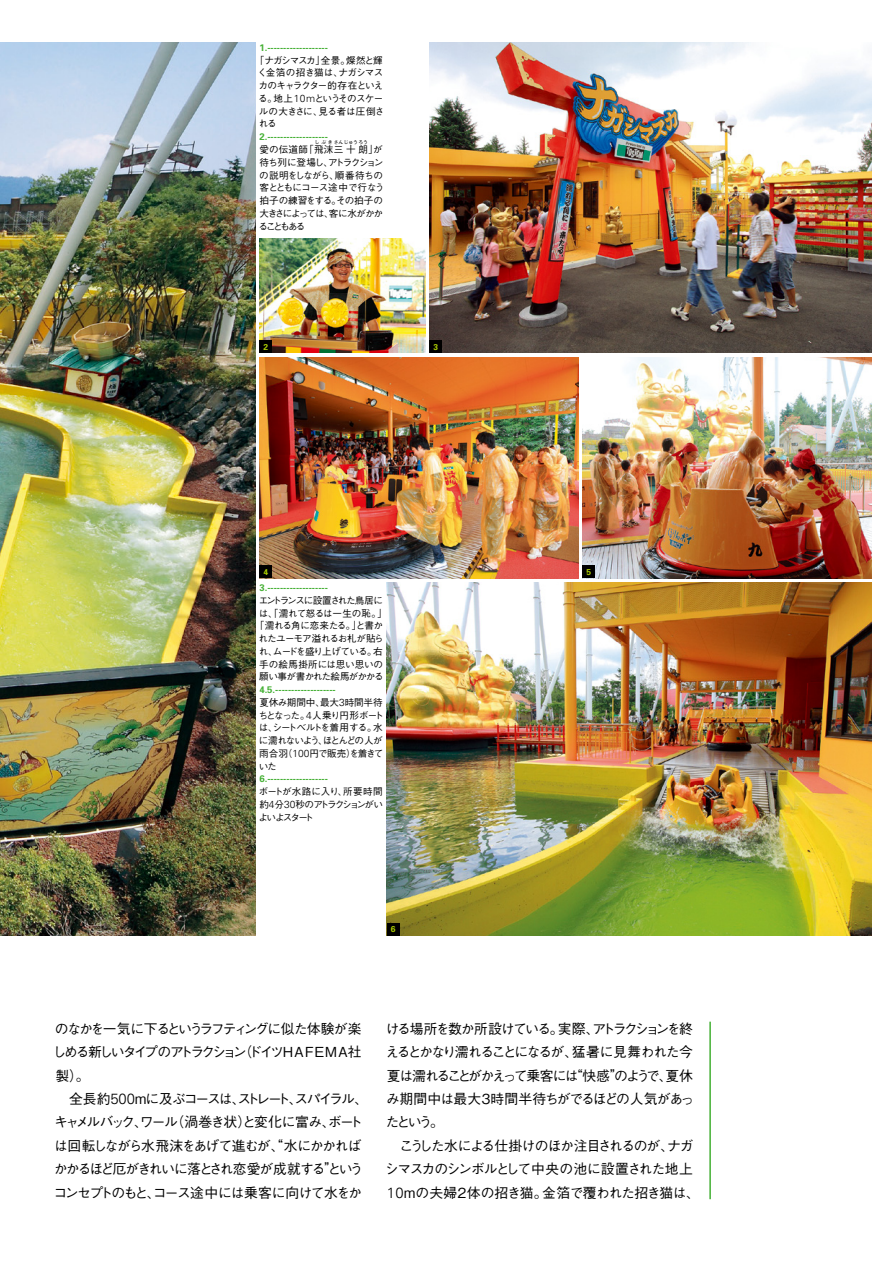
<style>
.page{position:relative;width:893px;height:1263px;background:#fff}
.page>*{position:absolute;margin:0;border:0;box-sizing:border-box;transform-origin:0 0}
.t1{font:500 13.8px/23.4px "Gothic BBB Pro";letter-spacing:-.125em;color:#000}
.t2{font:500 13.8px/23.4px "Gothic BBB Pro";letter-spacing:-.105em;color:#000}
.t3{font:500 9.6px/12.8px "Gothic BBB Pro";letter-spacing:-.075em;color:#000}
.t4{font:700 9.6px "Univers";color:#45b035}
.t5{font:500 9.6px "Gothic BBB Pro";letter-spacing:-.21em;color:#000}
.t6{font:500 9.6px "Gothic BBB Pro";letter-spacing:-.14em;color:#000}
.t7{font:500 9.6px "Gothic BBB Pro";letter-spacing:-.03em;color:#000}
.t8{font:500 9.6px "Gothic BBB Pro";letter-spacing:-.05em;color:#000}
.t9{font:500 9.6px "Gothic BBB Pro";letter-spacing:-.1em;color:#000}
.t10{font:500 9.6px "Gothic BBB Pro";letter-spacing:-.115em;color:#000}
.t11{font:500 9.6px "Gothic BBB Pro";letter-spacing:-.11em;color:#000}
.t12{font:500 9.6px "Gothic BBB Pro";letter-spacing:-.01em;color:#000}
.t13{font:500 9.6px "Gothic BBB Pro";color:#000}
.t14{font:500 9.6px "Gothic BBB Pro";letter-spacing:-.045em;color:#000}
.t15{font:500 9.6px "Gothic BBB Pro";letter-spacing:-.035em;color:#000}
.t16{font:500 9.6px "Gothic BBB Pro";letter-spacing:-.005em;color:#000}
.t17{font:500 9.6px "Gothic BBB Pro";letter-spacing:.035em;color:#000}
.t18{font:500 9.6px "Gothic BBB Pro";letter-spacing:-.18em;color:#000}
.t19{font:700 8.55px "Univers";color:#abcd03}
.t20{font:500 4.8px "Gothic BBB Pro";letter-spacing:.07em;color:#000}
.s1{font-family:"Univers";font-weight:300;font-size:10.2px}
.s2{font-family:"Univers";font-weight:300;font-size:14.85px}
</style>
<div class="page">
<img style="left:0;top:43px;width:255px;height:892px">
<img style="left:429px;top:43px;width:443px;height:310px">
<img style="left:259px;top:238px;width:166px;height:115px">
<img style="left:387px;top:583px;width:485px;height:352px">
<img style="left:259px;top:357px;width:319px;height:221px">
<img style="left:583px;top:357px;width:289px;height:221px">
<hr style="left:709px;top:1022px;width:2px;height:177px;background:#45b035">
<div style="left:259px;top:340px;width:13px;height:13px;background:#000"></div>
<div style="left:259px;top:566px;width:13px;height:12px;background:#000"></div>
<div style="left:583px;top:566px;width:12px;height:12px;background:#000"></div>
<div style="left:387px;top:923px;width:13px;height:12px;background:#000"></div>
<div style="left:429px;top:340px;width:13px;height:13px;background:#000"></div>
<p class="t4" style="left:259px;top:41px;width:70px">1.-------------------</p>
<p class="t11" style="left:255px;top:52px;width:129px">「ナガシマスカ」全景。燦然と輝</p>
<p class="t14" style="left:258px;top:65px;width:127px">く金箔の招き猫は、ナガシマス</p>
<p class="t3" style="left:258px;top:78px;width:127px">カのキャラクター的存在といえ</p>
<p class="t3" style="left:258px;top:91px;width:127px">る。地上<span class="s1">10m</span>というそのスケー</p>
<p class="t15" style="left:259px;top:103px;width:127px">ルの大きさに、見る者は圧倒さ</p>
<p class="t3" style="left:259px;top:116px;width:19px">れる</p>
<p class="t4" style="left:259px;top:130px;width:70px">2.-------------------</p>
<p class="t17" style="left:259px;top:142px;width:125px">愛の伝道師「飛沫三十朗」が</p>
<p class="t20" style="left:315px;top:138px;width:55px">しぶきさんじゅうろう</p>
<p class="t3" style="left:258px;top:155px;width:127px">待ち列に登場し、アトラクションの説明をしながら、順番待ちの客とともにコース途中で行なう拍子の練習をする。その拍子の大きさによっては、客に水がかかることもある</p>
<p class="t19" style="left:263px;top:341px;width:6px">2</p>
<p class="t19" style="left:433px;top:341px;width:6px">3</p>
<p class="t19" style="left:263px;top:566px;width:6px">4</p>
<p class="t19" style="left:587px;top:566px;width:6px">5</p>
<p class="t4" style="left:259px;top:581px;width:70px">3.-------------------</p>
<p class="t6" style="left:259px;top:592px;width:126px">エントランスに設置された鳥居に</p>
<p class="t7" style="left:259px;top:605px;width:130px">は、「濡れて怒るは一生の恥。」</p>
<p class="t8" style="left:255px;top:618px;width:130px">「濡れる角に恋来たる。」と書か</p>
<p class="t3" style="left:259px;top:631px;width:127px">れたユーモア溢れるお札が貼ら</p>
<p class="t3" style="left:259px;top:644px;width:125px">れ、ムードを盛り上げている。右</p>
<p class="t16" style="left:259px;top:656px;width:125px">手の絵馬掛所には思い思いの</p>
<p class="t3" style="left:259px;top:669px;width:126px">願い事が書かれた絵馬がかかる</p>
<p class="t4" style="left:259px;top:683px;width:78px">4.5.-------------------</p>
<p class="t12" style="left:259px;top:694px;width:125px">夏休み期間中、最大<span class="s1">3</span>時間半待</p>
<p class="t9" style="left:258px;top:707px;width:127px">ちとなった。<span class="s1">4</span>人乗り円形ボート</p>
<p class="t3" style="left:259px;top:720px;width:125px">は、シートベルトを着用する。水</p>
<p class="t10" style="left:259px;top:733px;width:125px">に濡れないよう、ほとんどの人が</p>
<p class="t3" style="left:259px;top:746px;width:126px">雨合羽（<span class="s1">100</span>円で販売）を着きて</p>
<p class="t3" style="left:259px;top:758px;width:20px">いた</p>
<p class="t4" style="left:259px;top:773px;width:70px">6.-------------------</p>
<p class="t13" style="left:259px;top:784px;width:125px">ボートが水路に入り、所要時間</p>
<p class="t5" style="left:259px;top:796px;width:125px">約<span class="s1">4</span>分<span class="s1">30</span>秒のアトラクションがい</p>
<p class="t18" style="left:259px;top:809px;width:57px">よいよスタート</p>
<p class="t19" style="left:391px;top:924px;width:6px">6</p>
<p class="t1" style="left:52px;top:1015px;width:317px">のなかを一気に下るというラフティングに似た体験が楽しめる新しいタイプのアトラクション（ドイツＨＡＦＥＭＡ社製）。<br>　全長約<span class="s2">500</span>ｍに及ぶコースは、ストレート、スパイラル、キャメルバック、ワール（渦巻き状）と変化に富み、ボートは回転しながら水飛沫をあげて進むが、“水にかかればかかるほど厄がきれいに落とされ恋愛が成就する”というコンセプトのもと、コース途中には乗客に向けて水をか</p>
<p class="t2" style="left:385px;top:1015px;width:317px">ける場所を数か所設けている。実際、アトラクションを終えるとかなり濡れることになるが、猛暑に見舞われた今夏は濡れることがかえって乗客には“快感”のようで、夏休み期間中は最大３時間半待ちがでるほどの人気があったという。<br>　こうした水による仕掛けのほか注目されるのが、ナガシマスカのシンボルとして中央の池に設置された地上<br><span class="s2">10</span>ｍの夫婦２体の招き猫。金箔で覆われた招き猫は、</p>
</div>
